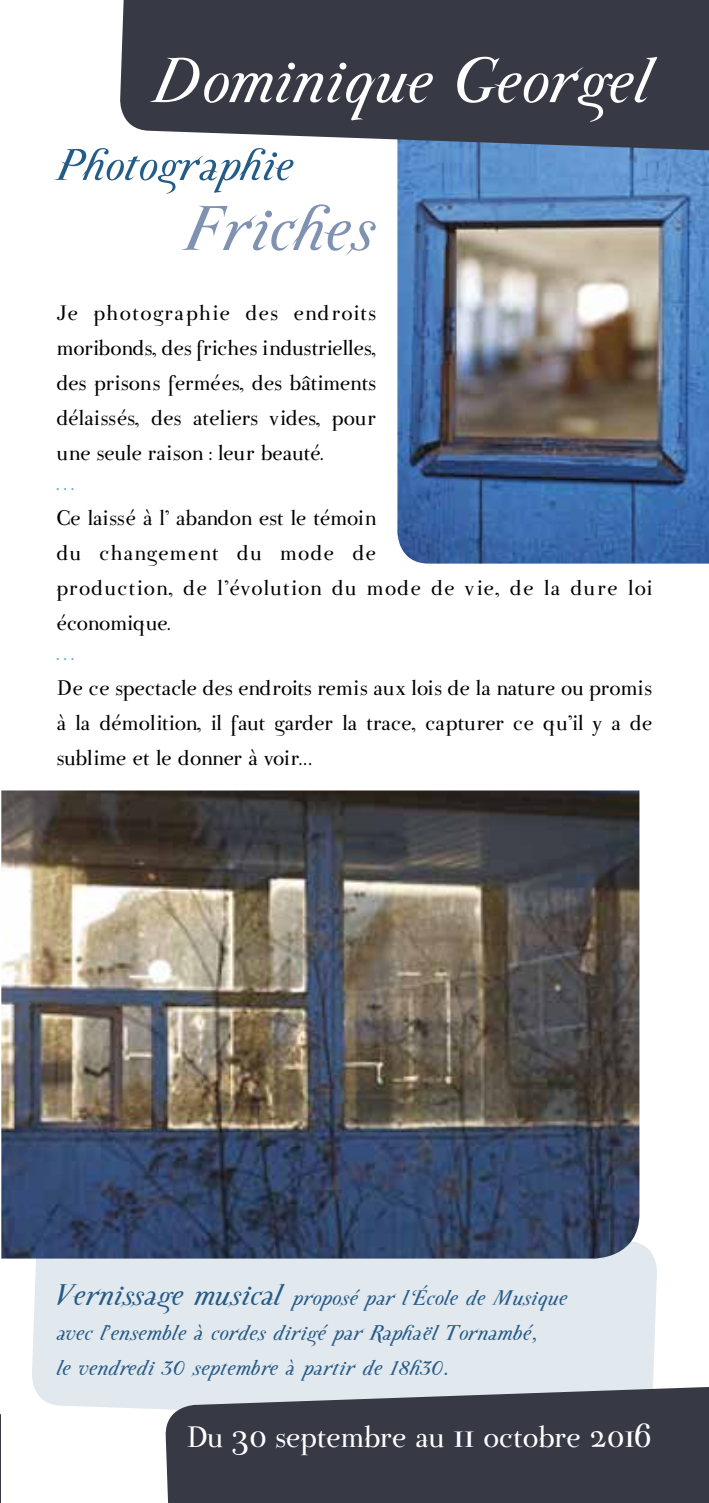
<style>
.page{position:relative;width:709px;height:1503px;background:#fff}
.page>*{position:absolute;margin:0;border:0;box-sizing:border-box;transform-origin:0 0}
.t1{font:italic 75px "Parma Petit";color:#fff}
.t2{font:italic 75px "Parma Petit";color:#8092b2}
.t3{font:italic 52.5px "Parma Petit";color:#255b87}
.t4{font:35px "Parma Petit";color:#fff}
.t5{font:25px/35px "Parma Petit";color:#000;text-align:justify}
.t6{font:italic 25px/35px "Parma Petit";color:#255b87}
.t7{font:25px/35px "Parma Petit";letter-spacing:.05em;color:#000}
.t8{font:25px "Parma Petit";color:#55b1cd}
.s1{font-size:35px}
</style>
<div class="page">
<img style="left:397px;top:152px;width:312px;height:411px">
<svg style="left:120px;top:0;width:589px;height:152px;fill:#373a45"></svg>
<div style="left:31px;top:1243px;width:626px;height:166px;background:#e1e8ee"></div>
<svg style="left:165px;top:1383px;width:544px;height:119px;fill:#373a45"></svg>
<img style="left:1px;top:790px;width:638px;height:468px">
<h1 class="t1" style="left:154px;top:39px;width:499px">Dominique Georgel</h1>
<h2 class="t3" style="left:57px;top:136px;width:239px">Photographie</h2>
<h1 class="t2" style="left:187px;top:187px;width:191px">Friches</h1>
<p class="t5" style="left:57px;top:296px;width:321px">Je photographie des endroits moribonds, des friches industrielles, des prisons fermées, des bâtiments délaissés, des ateliers vides, pour une seule raison : leur beauté.</p>
<p class="t8" style="left:57px;top:469px;width:18px">...</p>
<p class="t7" style="left:57px;top:501px;width:597px">Ce laissé à l' abandon est le témoin<br>du changement du mode de<br>production, de l'évolution du mode de vie, de la dure loi économique.</p>
<p class="t8" style="left:57px;top:639px;width:18px">...</p>
<p class="t5" style="left:57px;top:671px;width:597px">De ce spectacle des endroits remis aux lois de la nature ou promis à la démolition, il faut garder la trace, capturer ce qu'il y a de sublime et le donner à voir...</p>
<p class="t6" style="left:57px;top:1281px;width:512px"><span class="s1">Vernissage musical</span> proposé par l'École de Musique avec l’ensemble à cordes dirigé par Raphaël Tornambé,<br>le vendredi 30 septembre à partir de 18h30.</p>
<h3 class="t4" style="left:187px;top:1417px;width:467px">Du 30 septembre au 11 octobre 2016</h3>
</div>
